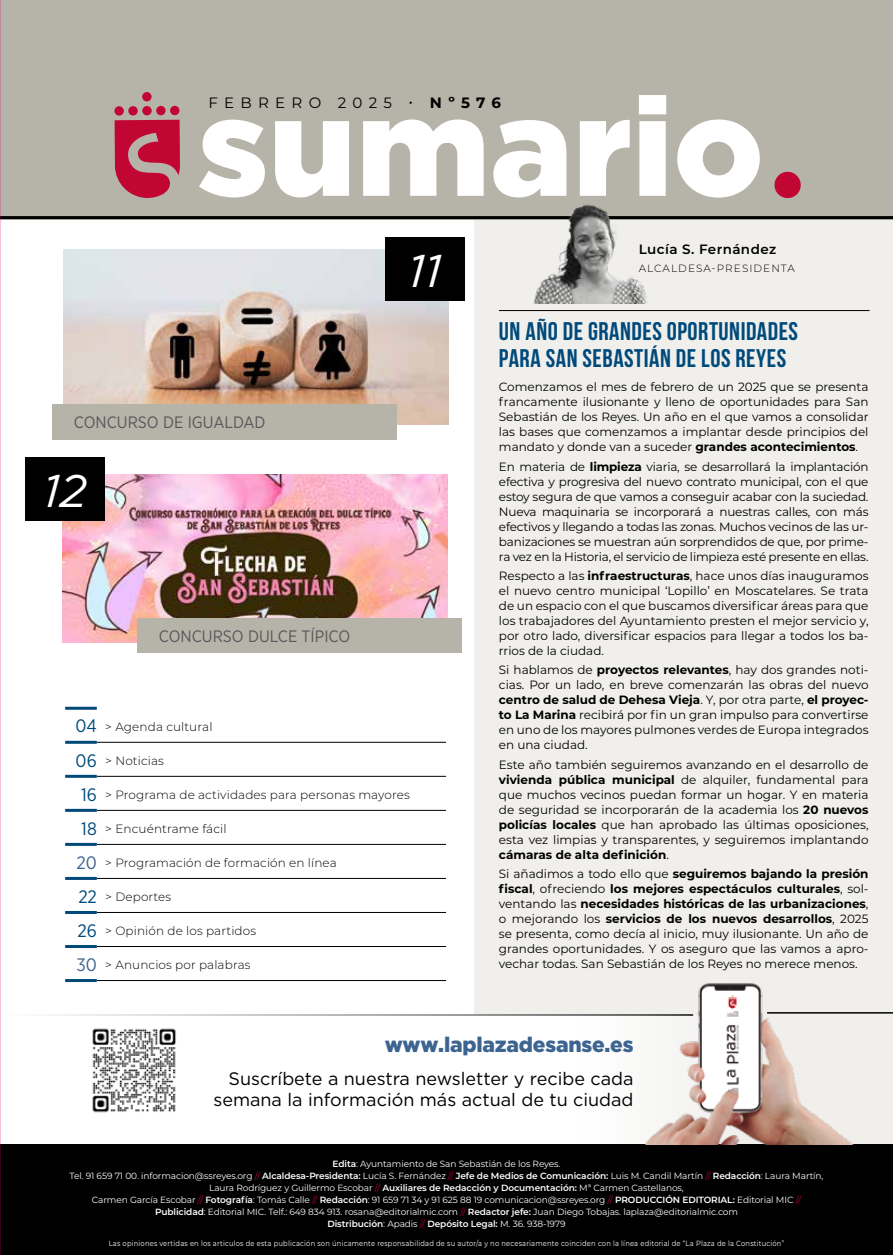
<style>
.page{position:relative;width:893px;height:1255px;background:#fff}
.page>*{position:absolute;margin:0;border:0;box-sizing:border-box;transform-origin:0 0}
.t1{font:900 138px "Gotham";color:#fff}
.t2{font:italic 45.6px "Gotham";color:#fff}
.t3{font:700 25.5px/27px "Bebas Neue";letter-spacing:.02em;color:#004a7b}
.t4{font:900 21px "Gotham";letter-spacing:-.01em;color:#3d6490}
.t5{font:18px/21.6px "Gotham";color:#000;text-align:right}
.t6{font:16.5px "Gotham Narrow";color:#58585a}
.t7{font:15px "Montserrat";letter-spacing:.42em;color:#000}
.t8{font:600 13.5px "Montserrat";letter-spacing:.03em;color:#000}
.t9{font:12px/15px "Montserrat";color:#000;text-align:justify}
.t10{font:300 12px "Montserrat";letter-spacing:.01em;color:#000}
.t11{font:300 10.5px "Montserrat";letter-spacing:.1em;color:#000}
.t12{font:9px/12px "Montserrat";letter-spacing:-.01em;color:#fff;text-align:center}
.t13{font:7.5px "Montserrat";letter-spacing:.03em;color:#fff;scale:.9 1}
.s1{font-family:"Futura BT";font-weight:800;font-size:156px;color:#c20633}
.s2{font-weight:700}
.s3{font-family:"Gotham Narrow";font-weight:400;font-size:18px;color:#004a7b}
.s4{font-family:"Gotham Narrow";font-weight:400;font-size:18px;color:#3d6490}
.s5{font-weight:600}
.s6{color:#c20633}
</style>
<div class="page">
<div style="left:474px;top:220px;width:419px;height:794px;background:#f0efec"></div>
<hr style="left:499px;top:310px;width:371px;height:1px;background:#000">
<div style="left:1px;top:0;width:892px;height:219px;background:#b6b4a8"></div>
<svg style="left:576px;top:1013px;width:317px;height:131px"></svg>
<div style="left:0;top:1144px;width:893px;height:110px;background:#000"></div>
<hr style="left:0;top:1014px;width:693px;height:1px;background:#fff">
<hr style="left:767px;top:1012px;width:126px;height:1px;background:#000">
<div style="left:142px;top:106px;width:10px;height:9px;background:#c20633;border-radius:50%"></div>
<div style="left:142px;top:92px;width:10px;height:9px;background:#c20633;border-radius:50%"></div>
<div style="left:128px;top:106px;width:10px;height:9px;background:#c20633;border-radius:50%"></div>
<div style="left:114px;top:106px;width:10px;height:10px;background:#c20633;border-radius:50%"></div>
<div style="left:156px;top:106px;width:10px;height:9px;background:#c20633;border-radius:50%"></div>
<div style="left:170px;top:106px;width:9px;height:9px;background:#c20633;border-radius:50%"></div>
<svg style="left:115px;top:120px;width:65px;height:78px"></svg>
<img style="left:637px;top:983px;width:240px;height:161px">
<hr style="left:0;top:216px;width:893px;height:3px;background:#000">
<img style="left:63px;top:249px;width:386px;height:176px">
<div style="left:385px;top:237px;width:80px;height:63px;background:#000"></div>
<div style="left:53px;top:403px;width:344px;height:36px;background:#b6b4a8"></div>
<hr style="left:97px;top:742px;width:349px;height:1px;background:#000">
<hr style="left:97px;top:776px;width:349px;height:1px;background:#000">
<hr style="left:97px;top:810px;width:349px;height:1px;background:#000">
<hr style="left:97px;top:844px;width:349px;height:1px;background:#000">
<hr style="left:97px;top:878px;width:349px;height:1px;background:#000">
<hr style="left:97px;top:912px;width:349px;height:1px;background:#000">
<hr style="left:97px;top:946px;width:349px;height:1px;background:#000">
<hr style="left:97px;top:980px;width:349px;height:1px;background:#000">
<hr style="left:65px;top:706px;width:32px;height:3px;background:#004a7b">
<hr style="left:65px;top:740px;width:32px;height:3px;background:#004a7b">
<hr style="left:65px;top:774px;width:32px;height:3px;background:#004a7b">
<hr style="left:65px;top:808px;width:32px;height:3px;background:#004a7b">
<hr style="left:65px;top:842px;width:32px;height:3px;background:#004a7b">
<hr style="left:65px;top:876px;width:32px;height:3px;background:#004a7b">
<hr style="left:65px;top:910px;width:32px;height:3px;background:#004a7b">
<hr style="left:65px;top:945px;width:32px;height:3px;background:#004a7b">
<hr style="left:65px;top:979px;width:32px;height:3px;background:#004a7b">
<img style="left:62px;top:474px;width:386px;height:168px">
<div style="left:26px;top:457px;width:79px;height:63px;background:#000"></div>
<div style="left:138px;top:618px;width:324px;height:35px;background:#b6b4a8"></div>
<img style="left:0;top:0;width:1px;height:1254px">
<img style="left:92px;top:1028px;width:84px;height:85px">
<img style="left:521px;top:204px;width:152px;height:99px">
<h1 class="t1" style="left:198px;top:67px;width:615px">sumario<span class="s1">.</span></h1>
<p class="t7" style="left:208px;top:92px;width:294px">FEBRERO 2025 • <span class="s2">Nº576</span></p>
<h3 class="t6" style="left:74px;top:412px;width:193px">CONCURSO DE IGUALDAD</h3>
<h2 class="t2" style="left:43px;top:462px;width:45px">12</h2>
<h3 class="t6" style="left:159px;top:626px;width:193px">CONCURSO DULCE TÍPICO</h3>
<h2 class="t2" style="left:409px;top:242px;width:34px">11</h2>
<p class="t10" style="left:75px;top:718px;width:139px"><span class="s3">04</span> &gt; Agenda cultural</p>
<p class="t10" style="left:76px;top:752px;width:90px"><span class="s3">06</span> &gt; Noticias</p>
<p class="t10" style="left:81px;top:786px;width:330px"><span class="s3">16</span> &gt; Programa de actividades para personas mayores</p>
<p class="t10" style="left:81px;top:820px;width:147px"><span class="s3">18</span> &gt; Encuéntrame fácil</p>
<p class="t10" style="left:77px;top:854px;width:262px"><span class="s4">20</span> &gt; Programación de formación en línea</p>
<p class="t10" style="left:78px;top:888px;width:94px"><span class="s3">22</span> &gt; Deportes</p>
<p class="t10" style="left:77px;top:922px;width:180px"><span class="s3">26</span> &gt; Opinión de los partidos</p>
<p class="t10" style="left:77px;top:956px;width:176px"><span class="s4">30</span> &gt; Anuncios por palabras</p>
<p class="t8" style="left:639px;top:240px;width:139px">Lucía S. Fernández</p>
<p class="t11" style="left:639px;top:261px;width:158px">ALCALDESA-PRESIDENTA</p>
<h3 class="t3" style="left:499px;top:317px;width:301px">UN AÑO DE GRANDES OPORTUNIDADES<br>PARA SAN SEBASTIÁN DE LOS REYES</h3>
<p class="t9" style="left:499px;top:379px;width:371px">Comenzamos el mes de febrero de un 2025 que se presenta francamente ilusionante y lleno de oportunidades para San Sebastián de los Reyes. Un año en el que vamos a consolidar las bases que comenzamos a implantar desde principios del mandato y donde van a suceder <span class="s2">grandes acontecimientos</span>.</p>
<p class="t9" style="left:499px;top:458px;width:371px">En materia de <span class="s2">limpieza</span> viaria, se desarrollará la implantación efectiva y progresiva del nuevo contrato municipal, con el que estoy segura de que vamos a conseguir acabar con la suciedad.<br>Nueva maquinaria se incorporará a nuestras calles, con más efectivos y llegando a todas las zonas. Muchos vecinos de las ur&shy;banizaciones se muestran aún sorprendidos de que, por prime&shy;ra vez en la Historia, el servicio de limpieza esté presente en ellas.</p>
<p class="t9" style="left:499px;top:567px;width:371px">Respecto a las <span class="s2">infraestructuras</span>, hace unos días inauguramos el nuevo centro municipal ‘Lopillo’ en Moscatelares. Se trata de un espacio con el que buscamos diversificar áreas para que los trabajadores del Ayuntamiento presten el mejor servicio y, por otro lado, diversificar espacios para llegar a todos los ba&shy;rrios de la ciudad.</p>
<p class="t9" style="left:499px;top:662px;width:371px">Si hablamos de <span class="s2">proyectos relevantes</span>, hay dos grandes noti&shy;cias. Por un lado, en breve comenzarán las obras del nuevo <span class="s2">centro de salud de Dehesa Vieja</span>. Y, por otra parte, <span class="s2">el proyec&shy;to La Marina</span> recibirá por fin un gran impulso para convertirse en uno de los mayores pulmones verdes de Europa integrados en una ciudad.</p>
<p class="t9" style="left:499px;top:756px;width:371px">Este año también seguiremos avanzando en el desarrollo de <span class="s2">vivienda pública municipal</span> de alquiler, fundamental para que muchos vecinos puedan formar un hogar. Y en materia de seguridad se incorporarán de la academia los <span class="s2">20 nuevos policías locales</span> que han aprobado las últimas oposiciones, esta vez limpias y transparentes, y seguiremos implantando <span class="s2">cámaras de alta definición</span>.</p>
<p class="t9" style="left:499px;top:865px;width:371px">Si añadimos a todo ello que <span class="s2">seguiremos bajando la presión fiscal</span>, ofreciendo <span class="s2">los mejores espectáculos culturales</span>, sol&shy;ventando las <span class="s2">necesidades históricas de las urbanizaciones</span>, o mejorando los <span class="s2">servicios de los nuevos desarrollos</span>, 2025 se presenta, como decía al inicio, muy ilusionante. Un año de grandes oportunidades. Y os aseguro que las vamos a apro&shy;vechar todas. San Sebastián de los Reyes no merece menos.</p>
<h3 class="t4" style="left:385px;top:1032px;width:250px">www.laplazadesanse.es</h3>
<h3 class="t5" style="left:213px;top:1066px;width:422px">Suscríbete a nuestra newsletter y recibe cada semana la información más actual de tu ciudad</h3>
<p class="t12" style="left:69px;top:1157px;width:755px"><span class="s5">Edita</span>: Ayuntamiento de San Sebastián de los Reyes.<br>Tel. 91 659 71 00. informacion@ssreyes.org <span class="s6">//</span> <span class="s5">Alcaldesa-Presidenta:</span> Lucía S. Fernández <span class="s6">//</span> <span class="s5">Jefe de Medios de Comunicación:</span> Luis M. Candil Martín <span class="s6">//</span> <span class="s5">Redacción</span>: Laura Martín, Laura Rodríguez y Guillermo Escobar <span class="s6">//</span> <span class="s5">Auxiliares de Redacción y Documentación:</span> Mª Carmen Castellanos,<br>Carmen García Escobar <span class="s6">//</span> <span class="s5">Fotografía</span>: Tomás Calle <span class="s6">//</span> <span class="s5">Redacción</span>: 91 659 71 34 y 91 625 88 19 comunicacion@ssreyes.org <span class="s6">//</span> <span class="s5">PRODUCCIÓN EDITORIAL:</span> Editorial MIC <span class="s6">// </span><span class="s5">Publicidad</span>: Editorial MIC. Telf.: 649 834 913. rosana@editorialmic.com <span class="s6">//</span> <span class="s5">Redactor jefe:</span> Juan Diego Tobajas. laplaza@editorialmic.com<br><span class="s5">Distribución</span>: Apadis <span class="s6">//</span> <span class="s5">Depósito Legal:</span> M. 36. 938-1979</p>
<p class="t13" style="left:109px;top:1237px;width:752px">Las opiniones vertidas en los articulos de esta publicación son únicamente responsabilidad de su autor/a y no necesariamente coinciden con la línea editorial de “La Plaza de la Constitución”</p>
</div>
